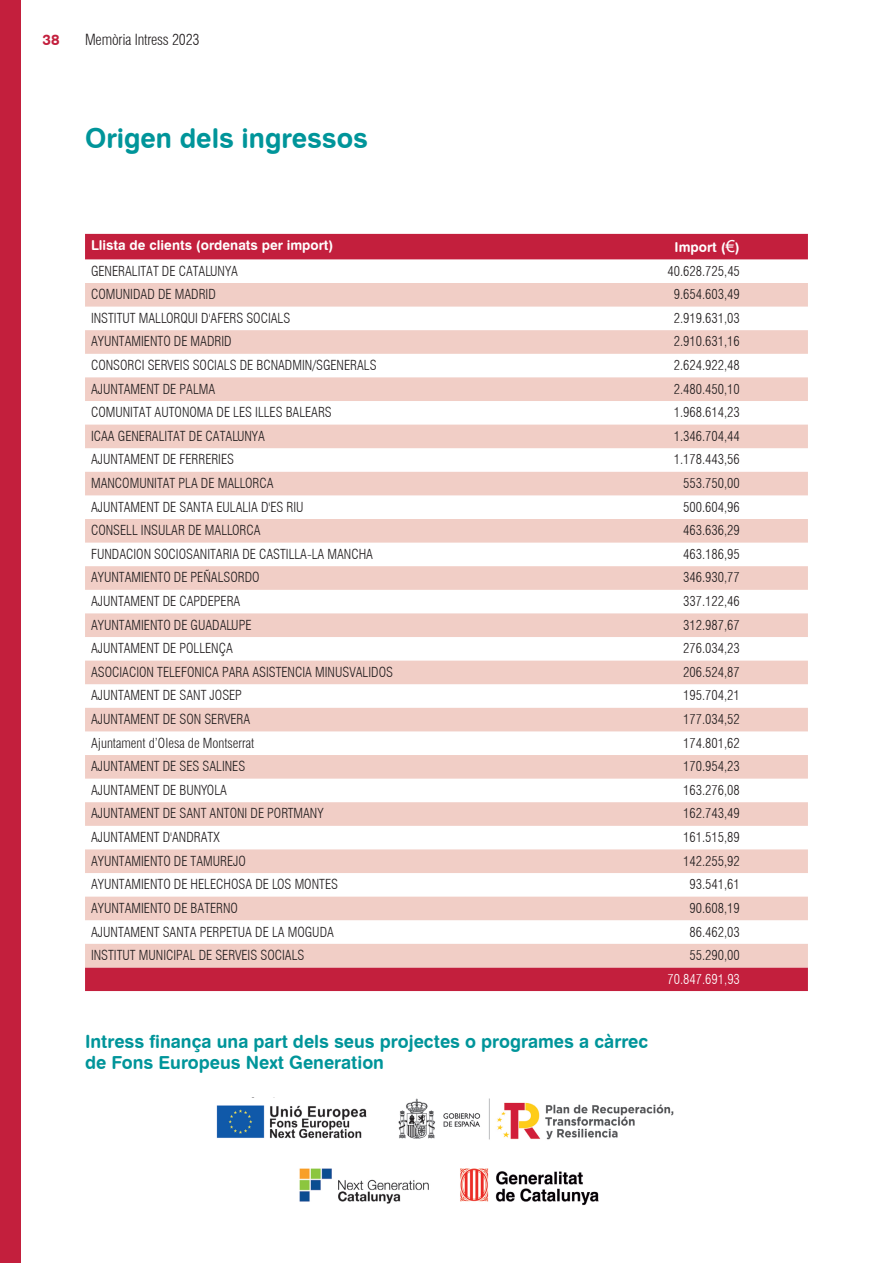
<style>
.page{position:relative;width:893px;height:1263px;background:#fff}
.page>*{position:absolute;margin:0;border:0;box-sizing:border-box;transform-origin:0 0}
.t1{font:27px "Swiss 721 BT Bold Rounded";color:#00959a}
.segon_titol_cos_10{font:18px/21.6px "Swiss 721 BT Bold Rounded";color:#00959a}
.t2{font:300 condensed 15px "Swiss 721 BT";letter-spacing:-.01em;color:#231f20}
.t3{font:15px "Swiss 721 BT Bold Rounded";color:#c31f3d}
.t4{font:300 condensed 13.5px "Swiss 721 BT";color:#231f20}
.t5{font:13.5px "Swiss 721 BT Bold Rounded";color:#fff}
.t6{font:300 condensed 13.5px "Swiss 721 BT";color:#fff}
.s1{font-family:"Arial";font-size:16.5px}
</style>
<div class="page">
<div style="left:0;top:0;width:21px;height:1263px;background:#c31f3d"></div>
<svg style="left:85px;top:234px;width:723px;height:757px;fill:#c31f3d"></svg>
<svg style="left:85px;top:283px;width:723px;height:684px;fill:#f1d0c8"></svg>
<img style="left:299px;top:1168px;width:300px;height:38px">
<img style="left:216px;top:1098px;width:458px;height:42px">
<p class="t3" style="left:43px;top:31px;width:19px">38</p>
<p class="t2" style="left:85px;top:31px;width:116px">Memòria Intress 2023</p>
<p class="t1" style="left:85px;top:121px;width:284px">Origen dels ingressos</p>
<p class="t5" style="left:91px;top:237px;width:244px">Llista de clients (ordenats per import)</p>
<p class="t5" style="left:675px;top:239px;width:67px">Import (<span class="s1">€</span>)</p>
<p class="t4" style="left:91px;top:263px;width:148px">GENERALITAT DE CATALUNYA</p>
<p class="t4" style="left:667px;top:263px;width:74px">40.628.725,45</p>
<p class="t4" style="left:91px;top:286px;width:126px">COMUNIDAD DE MADRID</p>
<p class="t4" style="left:674px;top:286px;width:68px">9.654.603,49</p>
<p class="t4" style="left:91px;top:310px;width:201px">INSTITUT MALLORQUI D'AFERS SOCIALS</p>
<p class="t4" style="left:674px;top:310px;width:68px">2.919.631,03</p>
<p class="t4" style="left:91px;top:333px;width:142px">AYUNTAMIENTO DE MADRID</p>
<p class="t4" style="left:674px;top:333px;width:68px">2.910.631,16</p>
<p class="t4" style="left:91px;top:357px;width:287px">CONSORCI SERVEIS SOCIALS DE BCNADMIN/SGENERALS</p>
<p class="t4" style="left:674px;top:357px;width:68px">2.624.922,48</p>
<p class="t4" style="left:91px;top:381px;width:126px">AJUNTAMENT DE PALMA</p>
<p class="t4" style="left:674px;top:381px;width:68px">2.480.450,10</p>
<p class="t4" style="left:91px;top:404px;width:242px">COMUNITAT AUTONOMA DE LES ILLES BALEARS</p>
<p class="t4" style="left:674px;top:404px;width:68px">1.968.614,23</p>
<p class="t4" style="left:91px;top:428px;width:175px">ICAA GENERALITAT DE CATALUNYA</p>
<p class="t4" style="left:674px;top:428px;width:68px">1.346.704,44</p>
<p class="t4" style="left:91px;top:451px;width:145px">AJUNTAMENT DE FERRERIES</p>
<p class="t4" style="left:674px;top:451px;width:68px">1.178.443,56</p>
<p class="t4" style="left:91px;top:475px;width:184px">MANCOMUNITAT PLA DE MALLORCA</p>
<p class="t4" style="left:683px;top:475px;width:58px">553.750,00</p>
<p class="t4" style="left:91px;top:499px;width:214px">AJUNTAMENT DE SANTA EULALIA D'ES RIU</p>
<p class="t4" style="left:683px;top:499px;width:58px">500.604,96</p>
<p class="t4" style="left:91px;top:522px;width:171px">CONSELL INSULAR DE MALLORCA</p>
<p class="t4" style="left:683px;top:522px;width:58px">463.636,29</p>
<p class="t4" style="left:91px;top:546px;width:284px">FUNDACION SOCIOSANITARIA DE CASTILLA-LA MANCHA</p>
<p class="t4" style="left:683px;top:546px;width:58px">463.186,95</p>
<p class="t4" style="left:91px;top:569px;width:170px">AYUNTAMIENTO DE PEÑALSORDO</p>
<p class="t4" style="left:683px;top:569px;width:58px">346.930,77</p>
<p class="t4" style="left:91px;top:593px;width:151px">AJUNTAMENT DE CAPDEPERA</p>
<p class="t4" style="left:683px;top:593px;width:58px">337.122,46</p>
<p class="t4" style="left:91px;top:617px;width:162px">AYUNTAMIENTO DE GUADALUPE</p>
<p class="t4" style="left:683px;top:617px;width:58px">312.987,67</p>
<p class="t4" style="left:91px;top:640px;width:143px">AJUNTAMENT DE POLLENÇA</p>
<p class="t4" style="left:683px;top:640px;width:58px">276.034,23</p>
<p class="t4" style="left:91px;top:664px;width:303px">ASOCIACION TELEFONICA PARA ASISTENCIA MINUSVALIDOS</p>
<p class="t4" style="left:683px;top:664px;width:58px">206.524,87</p>
<p class="t4" style="left:91px;top:687px;width:152px">AJUNTAMENT DE SANT JOSEP</p>
<p class="t4" style="left:683px;top:687px;width:58px">195.704,21</p>
<p class="t4" style="left:91px;top:711px;width:161px">AJUNTAMENT DE SON SERVERA</p>
<p class="t4" style="left:683px;top:711px;width:58px">177.034,52</p>
<p class="t4" style="left:91px;top:735px;width:165px">Ajuntament d’Olesa de Montserrat</p>
<p class="t4" style="left:683px;top:735px;width:58px">174.801,62</p>
<p class="t4" style="left:91px;top:758px;width:156px">AJUNTAMENT DE SES SALINES</p>
<p class="t4" style="left:683px;top:758px;width:58px">170.954,23</p>
<p class="t4" style="left:91px;top:782px;width:137px">AJUNTAMENT DE BUNYOLA</p>
<p class="t4" style="left:683px;top:782px;width:58px">163.276,08</p>
<p class="t4" style="left:91px;top:805px;width:234px">AJUNTAMENT DE SANT ANTONI DE PORTMANY</p>
<p class="t4" style="left:683px;top:805px;width:58px">162.743,49</p>
<p class="t4" style="left:91px;top:829px;width:130px">AJUNTAMENT D'ANDRATX</p>
<p class="t4" style="left:683px;top:829px;width:58px">161.515,89</p>
<p class="t4" style="left:91px;top:853px;width:156px">AYUNTAMIENTO DE TAMUREJO</p>
<p class="t4" style="left:683px;top:853px;width:58px">142.255,92</p>
<p class="t4" style="left:91px;top:876px;width:248px">AYUNTAMIENTO DE HELECHOSA DE LOS MONTES</p>
<p class="t4" style="left:689px;top:876px;width:52px">93.541,61</p>
<p class="t4" style="left:91px;top:900px;width:148px">AYUNTAMIENTO DE BATERNO</p>
<p class="t4" style="left:689px;top:900px;width:52px">90.608,19</p>
<p class="t4" style="left:91px;top:923px;width:244px">AJUNTAMENT SANTA PERPETUA DE LA MOGUDA</p>
<p class="t4" style="left:689px;top:923px;width:52px">86.462,03</p>
<p class="t4" style="left:91px;top:947px;width:215px">INSTITUT MUNICIPAL DE SERVEIS SOCIALS</p>
<p class="t4" style="left:689px;top:947px;width:52px">55.290,00</p>
<p class="t6" style="left:667px;top:971px;width:74px">70.847.691,93</p>
<p class="segon_titol_cos_10" style="left:85px;top:1030px;width:565px">Intress finança una part dels seus projectes o programes a càrrec de Fons Europeus Next Generation</p>
</div>
